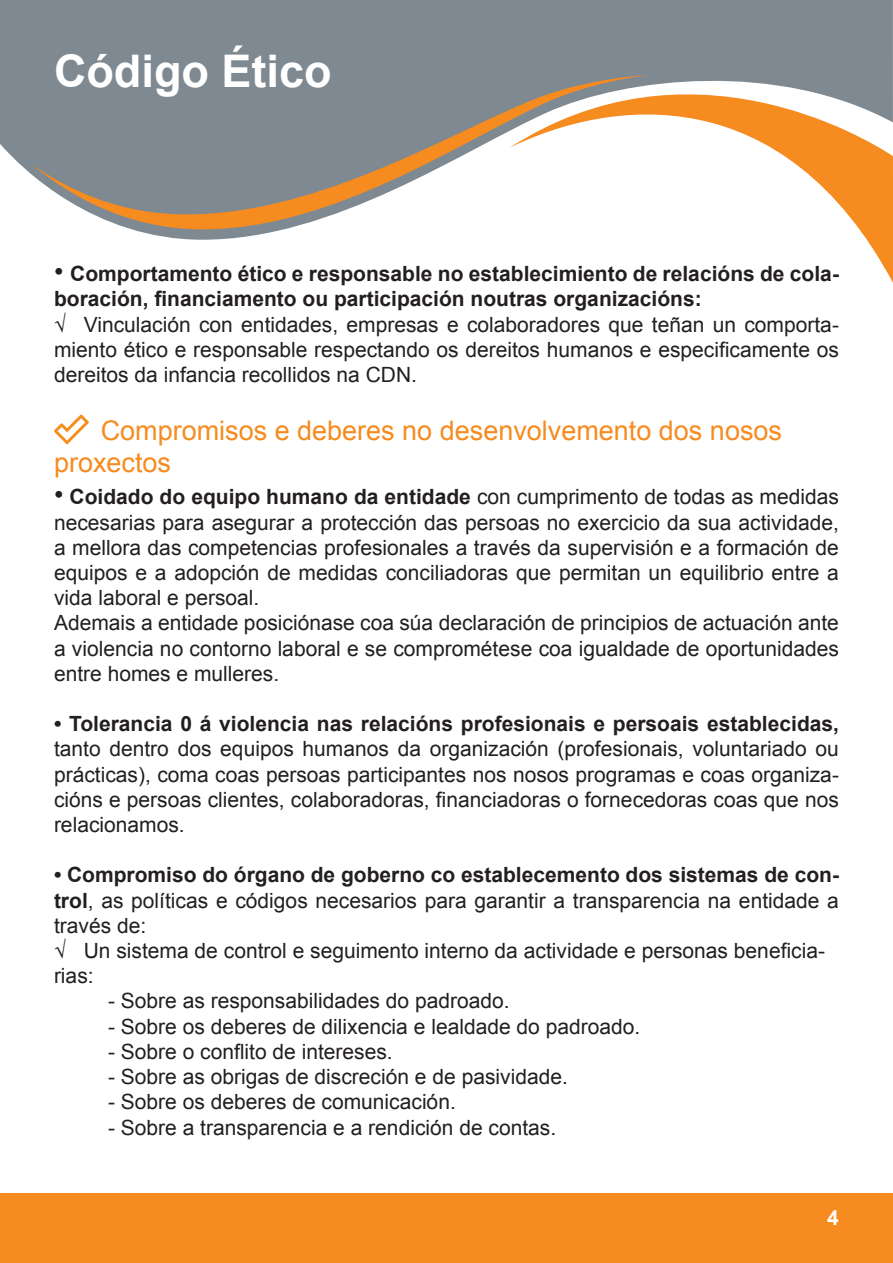
<style>
.page{position:relative;width:893px;height:1263px;background:#fff}
.page>*{position:absolute;margin:0;border:0;box-sizing:border-box;transform-origin:0 0}
.t1{font:700 45px "Arial";color:#fff}
.t2{font:27px/32.4px "Arial";color:#f68b1f}
.t3{font:21px/25.2px "Arial";color:#231f20;text-align:justify}
.t4{font:700 21px/25.2px "Arial";color:#231f20}
.t5{font:700 21px "Arial";color:#fff}
.s1{font-weight:400;font-size:27px}
.s2{font-size:27px}
.s3{font-weight:700}
</style>
<div class="page">
<svg style="left:0;top:0;width:893px;height:240px;background:#8d959d"></svg>
<svg style="left:510px;top:33px;width:383px;height:250px"></svg>
<svg style="left:32px;top:75px;width:617px;height:154px;fill:#7f8991"></svg>
<svg style="left:54px;top:414px;width:35px;height:31px"></svg>
<div style="left:0;top:1193px;width:893px;height:70px;background:#f68b1f"></div>
<p class="t1" style="left:54px;top:41px;width:279px">Código Ético</p>
<p class="t4" style="left:54px;top:262px;width:786px"><span class="s1">•</span> Comportamento ético e responsable no establecimiento de relacións de cola&shy;boración, financiamento ou participación noutras organizacións:</p>
<p class="t3" style="left:54px;top:312px;width:786px">√ Vinculación con entidades, empresas e colaboradores que teñan un comporta&shy;miento ético e responsable respectando os dereitos humanos e especificamente os dereitos da infancia recollidos na CDN.</p>
<p class="t2" style="left:54px;top:414px;width:729px;text-indent:47px">Compromisos e deberes no desenvolvemento dos nosos proxectos</p>
<p class="t3" style="left:54px;top:485px;width:786px"><span class="s2">•</span> <span class="s3">Coidado do equipo humano da entidade</span> con cumprimento de todas as medidas necesarias para asegurar a protección das persoas no exercicio da sua actividade, a mellora das competencias profesionales a través da supervisión e a formación de equipos e a adopción de medidas conciliadoras que permitan un equilibrio entre a vida laboral e persoal.</p>
<p class="t3" style="left:54px;top:611px;width:786px">Ademais a entidade posiciónase coa súa declaración de principios de actuación ante a violencia no contorno laboral e se comprométese coa igualdade de oportunidades entre homes e mulleres.</p>
<p class="t3" style="left:54px;top:711px;width:786px"><span class="s3">• Tolerancia 0 á violencia nas relacións profesionais e persoais establecidas, </span>tanto dentro dos equipos humanos da organización (profesionais, voluntariado ou prácticas), coma coas persoas participantes nos nosos programas e coas organiza&shy;cións e persoas clientes, colaboradoras, financiadoras o fornecedoras coas que nos relacionamos.</p>
<p class="t3" style="left:54px;top:863px;width:786px"><span class="s3">• Compromiso do órgano de goberno co establecemento dos sistemas de con&shy;trol</span>, as políticas e códigos necesarios para garantir a transparencia na entidade a través de:</p>
<p class="t3" style="left:54px;top:938px;width:773px">√ Un sistema de control e seguimento interno da actividade e personas beneficia&shy;rias:</p>
<p class="t3" style="left:108px;top:989px;width:403px">- Sobre as responsabilidades do padroado.</p>
<p class="t3" style="left:108px;top:1014px;width:534px">- Sobre os deberes de dilixencia e lealdade do padroado.</p>
<p class="t3" style="left:108px;top:1039px;width:286px">- Sobre o conflito de intereses.</p>
<p class="t3" style="left:108px;top:1064px;width:461px">- Sobre as obrigas de discreción e de pasividade.</p>
<p class="t3" style="left:108px;top:1089px;width:349px">- Sobre os deberes de comunicación.</p>
<p class="t3" style="left:108px;top:1115px;width:450px">- Sobre a transparencia e a rendición de contas.</p>
<p class="t5" style="left:827px;top:1204px;width:13px">4</p>
</div>
